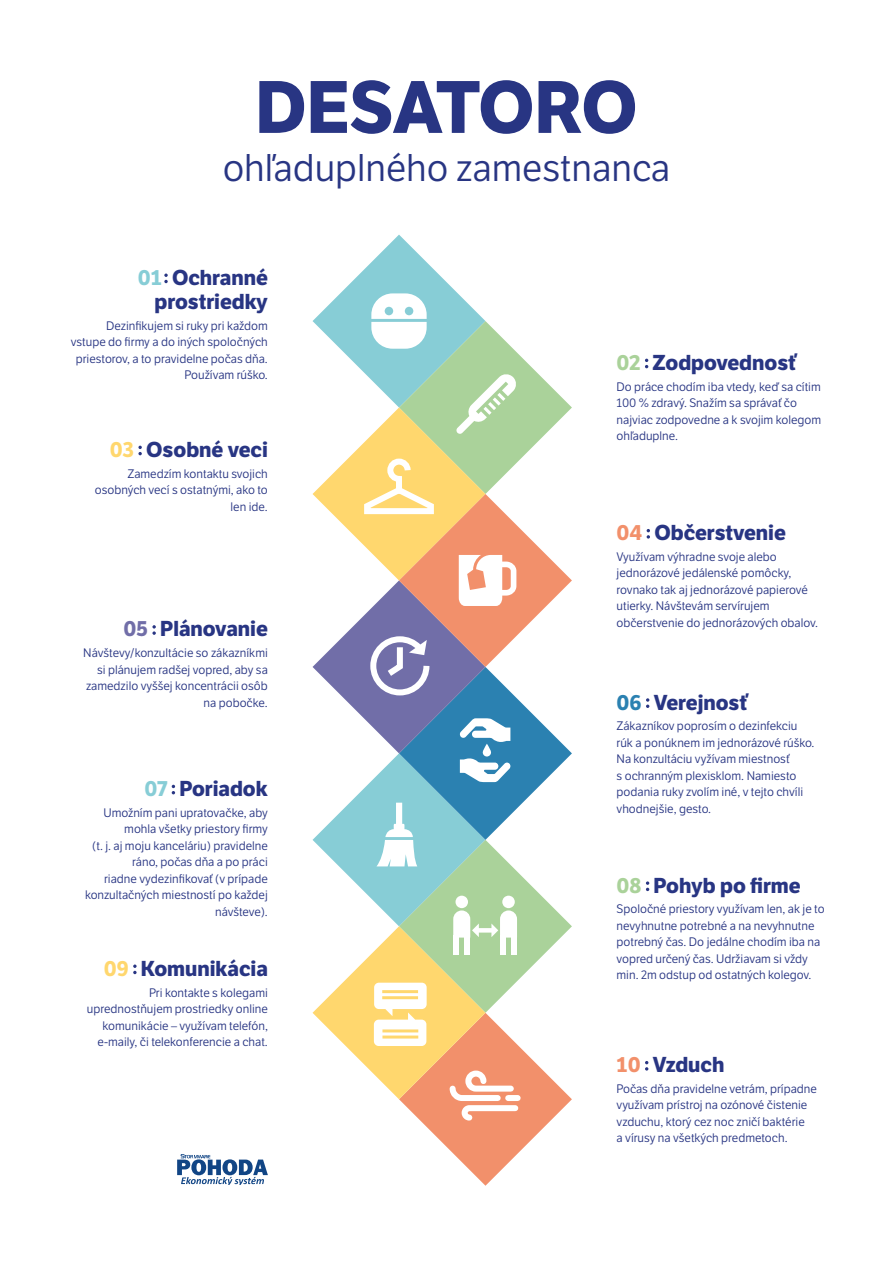
<style>
.page{position:relative;width:893px;height:1263px;background:#fff}
.page>*{position:absolute;margin:0;border:0;box-sizing:border-box;transform-origin:0 0}
.t1{font:700 72px "LFT Etica";letter-spacing:-.015em;color:#283583}
.t2{font:37.5px "LFT Etica Bk";color:#283583}
.t3{font:700 21px/24px "LFT Etica";color:#283583;text-align:right}
.t4{font:700 21px "LFT Etica";color:#ffd76e}
.t5{font:12px/16.5px "LFT Etica Bk";color:#283583;text-align:right}
.s1{color:#87cdd6}
.s2{color:#ffd76e}
.s3{color:#716ea8}
.s4{color:#aad29a}
.s5{color:#f2906b}
.s6{color:#2b81b1}
</style>
<div class="page">
<svg style="left:164px;top:274px;width:4px;height:9px"></svg>
<svg style="left:138px;top:446px;width:4px;height:9px"></svg>
<svg style="left:647px;top:529px;width:3px;height:10px"></svg>
<svg style="left:152px;top:625px;width:4px;height:10px"></svg>
<svg style="left:646px;top:698px;width:3px;height:10px"></svg>
<svg style="left:645px;top:359px;width:3px;height:9px"></svg>
<svg style="left:172px;top:785px;width:3px;height:9px"></svg>
<svg style="left:646px;top:881px;width:3px;height:10px"></svg>
<svg style="left:133px;top:964px;width:4px;height:10px"></svg>
<svg style="left:645px;top:1061px;width:3px;height:9px"></svg>
<svg style="left:177px;top:1154px;width:91px;height:31px"></svg>
<svg style="left:313px;top:235px;width:259px;height:951px"></svg>
<h1 class="t1" style="left:255px;top:63px;width:384px">DESATORO</h1>
<h2 class="t2" style="left:223px;top:146px;width:449px">ohľaduplného zamestnanca</h2>
<h3 class="t3" style="left:138px;top:266px;width:132px"><span class="s1">01</span> Ochranné prostriedky</h3>
<p class="t5" style="left:71px;top:317px;width:199px">Dezinfikujem si ruky pri každom vstupe do firmy a do iných spoločných priestorov, a to pravidelne počas dňa.<br>Používam rúško.</p>
<h3 class="t3" style="left:110px;top:438px;width:160px"><span class="s2">03</span> Osobné veci</h3>
<p class="t5" style="left:95px;top:465px;width:175px">Zamedzím kontaktu svojich osobných vecí s ostatnými, ako to len ide.</p>
<h3 class="t3" style="left:124px;top:617px;width:146px"><span class="s3">05</span> Plánovanie</h3>
<p class="t5" style="left:83px;top:645px;width:186px">Návštevy/konzultácie so zákazníkmi si plánujem radšej vopred, aby sa zamedzilo vyššej koncentrácii osôb na pobočke.</p>
<h3 class="t3" style="left:145px;top:777px;width:125px"><span class="s1">07</span> Poriadok</h3>
<p class="t5" style="left:85px;top:804px;width:184px">Umožním pani upratovačke, aby mohla všetky priestory firmy<br>(t. j. aj moju kanceláriu) pravidelne ráno, počas dňa a po práci<br>riadne vydezinfikovať (v prípade konzultačných miestností po každej návšteve).</p>
<h3 class="t3" style="left:141px;top:956px;width:128px">Komunikácia</h3>
<p class="t5" style="left:87px;top:984px;width:182px">Pri kontakte s kolegami uprednostňujem prostriedky online komunikácie – využívam telefón, e-maily, či telekonferencie a chat.</p>
<h3 class="t4" style="left:104px;top:955px;width:27px">09</h3>
<h3 class="t3" style="left:617px;top:351px;width:181px"><span class="s4">02</span> Zodpovednosť</h3>
<p class="t5" style="left:617px;top:378px;width:206px;text-align:left">Do práce chodím iba vtedy, keď sa cítim<br>100 % zdravý. Snažím sa správať čo najviac zodpovedne a k svojim kolegom ohľaduplne.</p>
<h3 class="t3" style="left:617px;top:521px;width:171px"><span class="s5">04</span> Občerstvenie</h3>
<p class="t5" style="left:617px;top:549px;width:203px;text-align:left">Využívam výhradne svoje alebo jednorázové jedálenské pomôcky, rovnako tak aj jednorázové papierové utierky. Návštevám servírujem občerstvenie do jednorázových obalov.</p>
<h3 class="t3" style="left:617px;top:690px;width:132px"><span class="s6">06</span> Verejnosť</h3>
<p class="t5" style="left:617px;top:718px;width:199px;text-align:left">Zákazníkov poprosím o dezinfekciu rúk a ponúknem im jednorázové rúško.<br>Na konzultáciu vyžívam miestnosť<br>s ochranným plexisklom. Namiesto podania ruky zvolím iné, v tejto chvíli vhodnejšie, gesto.</p>
<h3 class="t3" style="left:617px;top:873px;width:186px"><span class="s4">08</span> Pohyb po firme</h3>
<p class="t5" style="left:617px;top:901px;width:210px;text-align:left">Spoločné priestory využívam len, ak je to nevyhnutne potrebné a na nevyhnutne potrebný čas. Do jedálne chodím iba na vopred určený čas. Udržiavam si vždy</p>
<p class="t5" style="left:617px;top:967px;width:196px">min. 2m odstup od ostatných kolegov.</p>
<h3 class="t3" style="left:617px;top:1053px;width:109px"><span class="s5">10</span> Vzduch</h3>
<p class="t5" style="left:617px;top:1081px;width:202px;text-align:left">Počas dňa pravidelne vetrám, prípadne využívam prístroj na ozónové čistenie vzduchu, ktorý cez noc zničí baktérie<br>a vírusy na všetkých predmetoch.</p>
</div>
